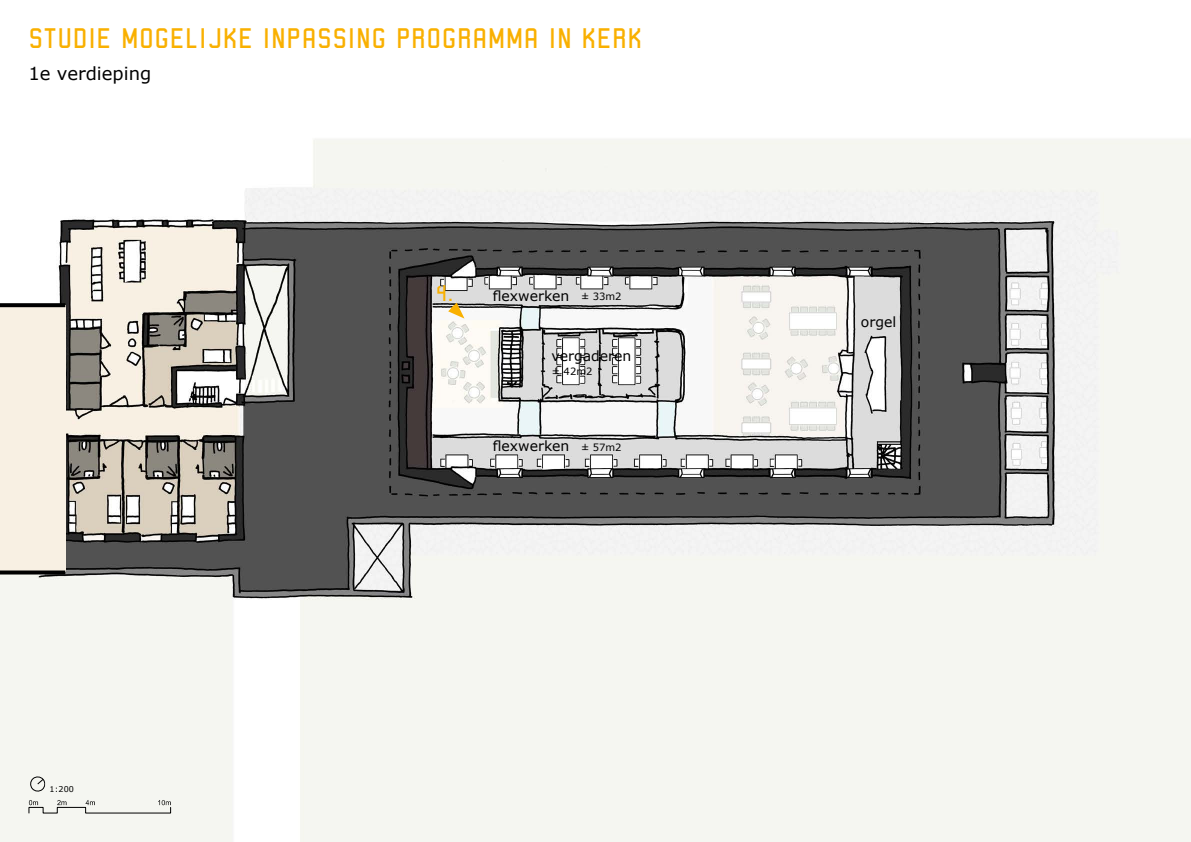
<style>
.page{position:relative;width:1191px;height:842px;background:#fff}
.page>*{position:absolute;margin:0;border:0;box-sizing:border-box;transform-origin:0 0}
.t1{font:30px "Robust ICG";letter-spacing:.015em;color:#f9b000}
.t2{font:24px "Robust ICG";color:#f9b000}
.t3{font:18px "Verdana";color:#000}
.t4{font:14px "Verdana";color:#000}
.t5{font:10px "Verdana";color:#000}
.t6{font:8px "Verdana";color:#000}
</style>
<div class="page">
<img style="left:0;top:139px;width:1191px;height:703px">
<div style="left:0;top:305px;width:65px;height:267px;background:#f8f0e3"></div>
<svg style="left:0;top:303px;width:65px;height:4px"></svg>
<svg style="left:0;top:570px;width:65px;height:4px"></svg>
<svg style="left:446px;top:301px;width:18px;height:18px"></svg>
<svg style="left:28px;top:800px;width:143px;height:14px"></svg>
<svg style="left:30px;top:776px;width:15px;height:16px"></svg>
<p class="t1" style="left:28px;top:22px;width:615px">STUDIE MOGELIJKE INPASSING PROGRAMMA IN KERK</p>
<p class="t3" style="left:28px;top:61px;width:125px">1e verdieping</p>
<p class="t6" style="left:50px;top:783px;width:26px">1:200</p>
<p class="t2" style="left:436px;top:280px;width:19px">4.</p>
<p class="t4" style="left:493px;top:286px;width:78px">flexwerken</p>
<p class="t5" style="left:581px;top:290px;width:42px">± 33m2</p>
<p class="t4" style="left:551px;top:346px;width:81px">vergaderen</p>
<p class="t5" style="left:552px;top:364px;width:42px">± 42m2</p>
<p class="t4" style="left:493px;top:436px;width:78px">flexwerken</p>
<p class="t5" style="left:581px;top:440px;width:42px">± 57m2</p>
<p class="t4" style="left:861px;top:312px;width:37px">orgel</p>
</div>
